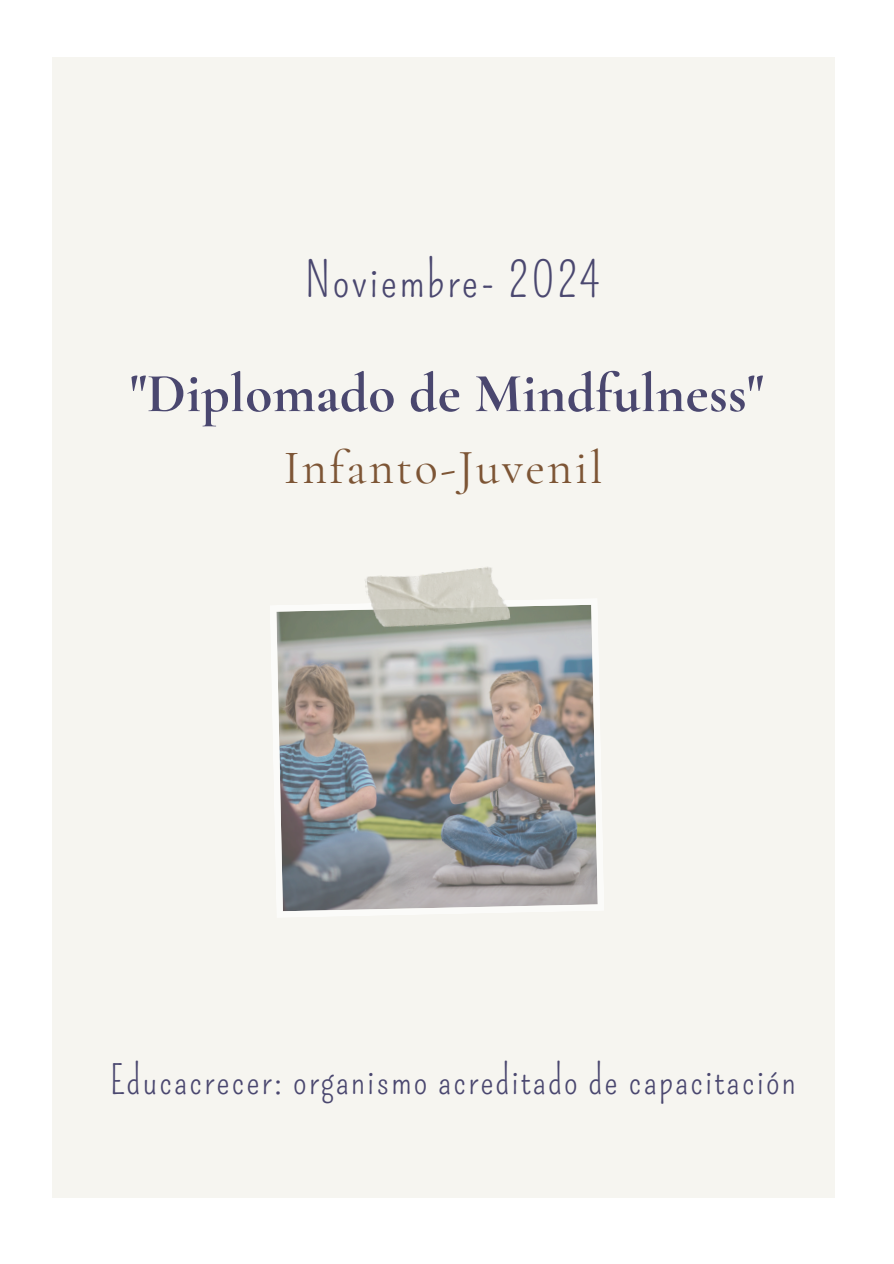
<style>
.page{position:relative;width:894px;height:1264px;background:#fff}
.page>*{position:absolute;margin:0;border:0;box-sizing:border-box;transform-origin:0 0}
.t1{font:700 55.5px "Cormorant Garamond";letter-spacing:.005em;color:#4a476f}
.t2{font:48px "Cormorant Garamond";letter-spacing:.05em;color:#7d5535}
.t3{font:48px "Pompiere";letter-spacing:.05em;color:#4a476f}
.t4{font:39px "Pompiere";letter-spacing:.05em;color:#4a476f}
</style>
<div class="page">
<div style="left:52px;top:57px;width:782px;height:1140px;background:#f6f5f0"></div>
<img style="left:276px;top:605px;width:322px;height:306px">
<img style="left:364px;top:567px;width:146px;height:65px">
<p class="t3" style="left:305px;top:252px;width:295px">Noviembre- 2024</p>
<h2 class="t1" style="left:130px;top:360px;width:635px">"Diplomado de Mindfulness"</h2>
<p class="t2" style="left:284px;top:439px;width:320px">Infanto-Juvenil</p>
<h2 class="t4" style="left:110px;top:1057px;width:687px">Educacrecer: organismo acreditado de capacitación</h2>
</div>
